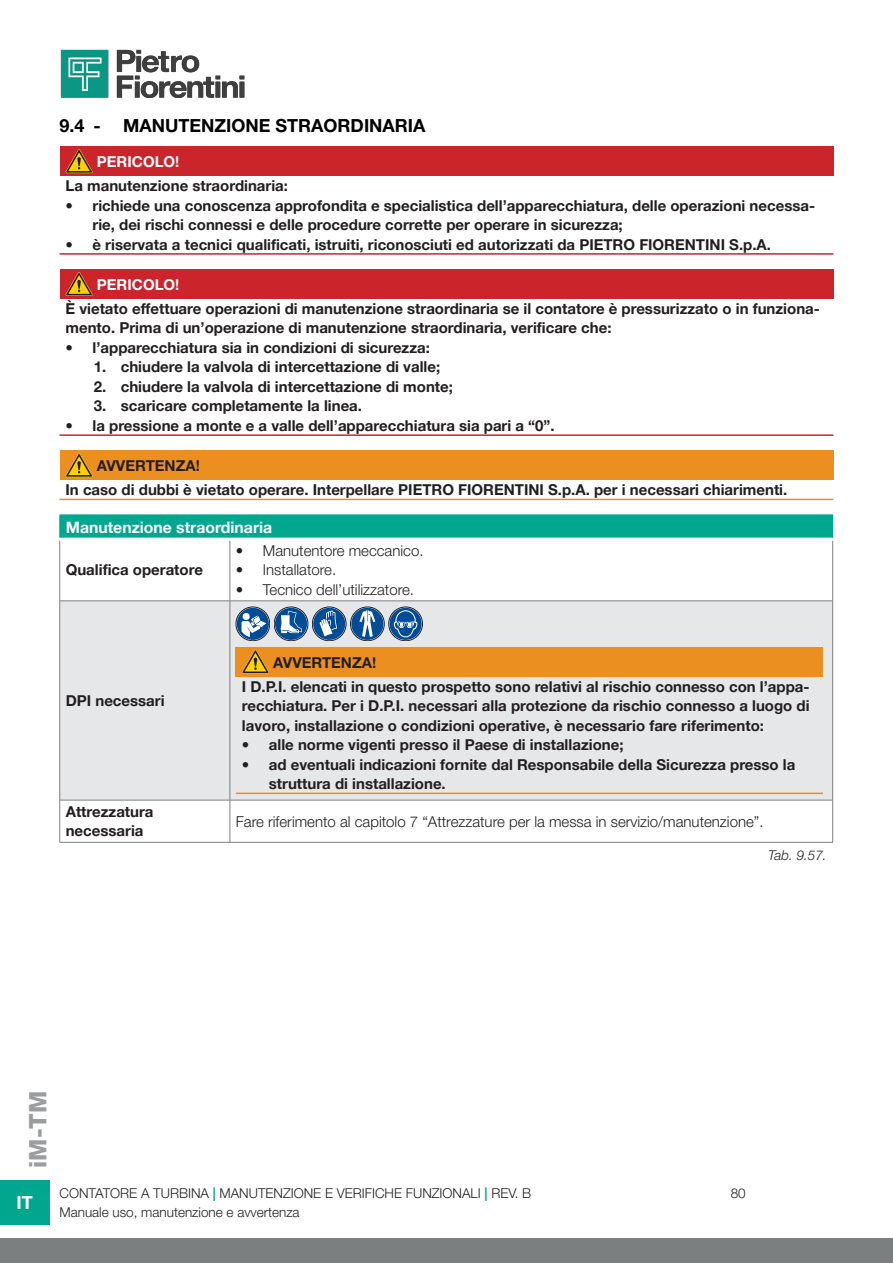
<style>
.page{position:relative;width:893px;height:1263px;background:#fff}
.page>*{position:absolute;margin:0;border:0;box-sizing:border-box;transform-origin:0 0}
.t1{font:800 24px "Helvetica Neue LT Pro";color:#9b9d9e}
.t2{font:700 18px "Helvetica Neue LT Pro";color:#000}
.t3{font:700 18px "Helvetica Neue LT Pro";color:#fff}
.Helvetica_Neue_LT_Pro_75_Bold_10_5_Sx_Bi{font:700 15.75px "Helvetica Neue LT Pro";color:#fff}
.Helvetica_Neue_LT_Pro_75_Bold_10_Sx_Nero{font:700 15px/19.5px "Helvetica Neue LT Pro";color:#231f20}
.Corpo_Testo_Helvetica_Neue_LT_Pro_45_Lig{font:300 15px "Helvetica Neue LT Pro";color:#231f20}
.Helvetica_Neue_LT_Pro_75_Bold_10_Sx_AVVE{font:700 15px "Helvetica Neue LT Pro";color:#231f20}
.Helvetica_Neue_LT_Pro_75_Bold_10_Sx_PERI{font:700 15px "Helvetica Neue LT Pro";color:#fff}
.t4{font:300 13.5px "Helvetica Neue LT Pro";color:#231f20}
.t5{font:italic 300 13.5px "Helvetica Neue LT Pro";color:#231f20}
.s1{font-weight:700;color:#00a78f}
</style>
<div class="page">
<img style="left:60px;top:49px;width:185px;height:49px">
<div style="left:0;top:1238px;width:893px;height:25px;background:#7c7f80"></div>
<div style="left:0;top:1180px;width:50px;height:45px;background:#00a78f"></div>
<div style="left:60px;top:146px;width:773px;height:30px;background:#cb242b"></div>
<hr style="left:60px;top:253px;width:773px;height:2px;background:#cb242b">
<svg style="left:66px;top:149px;width:27px;height:24px"></svg>
<div style="left:60px;top:269px;width:773px;height:30px;background:#cb242b"></div>
<hr style="left:60px;top:434px;width:773px;height:2px;background:#cb242b">
<svg style="left:66px;top:272px;width:27px;height:24px"></svg>
<div style="left:60px;top:450px;width:773px;height:30px;background:#ec8f21"></div>
<hr style="left:60px;top:499px;width:773px;height:1px;background:#ec8f21">
<svg style="left:66px;top:453px;width:27px;height:24px"></svg>
<div style="left:60px;top:515px;width:773px;height:24px;background:#00a78f"></div>
<svg style="left:60px;top:541px;width:772px;height:60px"></svg>
<div style="left:60px;top:602px;width:772px;height:198px;background:#e6e7e9"></div>
<svg style="left:60px;top:801px;width:772px;height:41px"></svg>
<hr style="left:59px;top:541px;width:1px;height:60px;background:#7c7f80">
<hr style="left:230px;top:541px;width:1px;height:60px;background:#7c7f80">
<hr style="left:832px;top:541px;width:1px;height:60px;background:#7c7f80">
<hr style="left:60px;top:601px;width:170px;height:1px;background:#7c7f80">
<hr style="left:59px;top:601px;width:1px;height:199px;background:#7c7f80">
<hr style="left:230px;top:601px;width:603px;height:1px;background:#7c7f80">
<hr style="left:230px;top:601px;width:1px;height:199px;background:#7c7f80">
<hr style="left:832px;top:601px;width:1px;height:199px;background:#7c7f80">
<hr style="left:60px;top:538px;width:170px;height:3px;background:#fff">
<hr style="left:230px;top:538px;width:603px;height:3px;background:#fff">
<svg style="left:59px;top:515px;width:1px;height:23px"></svg>
<hr style="left:60px;top:800px;width:170px;height:1px;background:#7c7f80">
<hr style="left:59px;top:800px;width:1px;height:42px;background:#7c7f80">
<hr style="left:230px;top:800px;width:603px;height:1px;background:#7c7f80">
<hr style="left:230px;top:800px;width:1px;height:42px;background:#7c7f80">
<hr style="left:832px;top:800px;width:1px;height:42px;background:#7c7f80">
<hr style="left:60px;top:842px;width:170px;height:1px;background:#7c7f80">
<hr style="left:230px;top:842px;width:603px;height:1px;background:#7c7f80">
<svg style="left:236px;top:607px;width:34px;height:34px"></svg>
<div style="left:236px;top:607px;width:34px;height:34px;border:1px solid #231f20;border-radius:50%"></div>
<div style="left:237px;top:608px;width:32px;height:32px;background:#004c97;border-radius:50%"></div>
<svg style="left:241px;top:616px;width:25px;height:21px"></svg>
<div style="left:243px;top:613px;width:7px;height:7px;background:#fff;border-radius:50%"></div>
<svg style="left:274px;top:607px;width:34px;height:34px"></svg>
<div style="left:274px;top:607px;width:34px;height:34px;border:1px solid #231f20;border-radius:50%"></div>
<div style="left:275px;top:608px;width:32px;height:32px;background:#004c97;border-radius:50%"></div>
<svg style="left:281px;top:611px;width:21px;height:22px"></svg>
<svg style="left:312px;top:607px;width:34px;height:34px"></svg>
<div style="left:312px;top:607px;width:34px;height:34px;border:1px solid #231f20;border-radius:50%"></div>
<div style="left:313px;top:608px;width:32px;height:32px;background:#004c97;border-radius:50%"></div>
<svg style="left:319px;top:610px;width:18px;height:26px"></svg>
<svg style="left:351px;top:607px;width:33px;height:34px"></svg>
<div style="left:350px;top:607px;width:34px;height:34px;border:1px solid #231f20;border-radius:50%"></div>
<div style="left:351px;top:608px;width:32px;height:32px;background:#004c97;border-radius:50%"></div>
<svg style="left:359px;top:610px;width:16px;height:27px"></svg>
<svg style="left:389px;top:607px;width:33px;height:34px"></svg>
<div style="left:389px;top:607px;width:33px;height:34px;border:1px solid #231f20;border-radius:50%"></div>
<svg style="left:390px;top:608px;width:32px;height:32px"></svg>
<svg style="left:394px;top:610px;width:23px;height:27px"></svg>
<div style="left:236px;top:647px;width:587px;height:30px;background:#ec8f21"></div>
<hr style="left:236px;top:793px;width:587px;height:1px;background:#ec8f21">
<svg style="left:242px;top:650px;width:27px;height:24px"></svg>
<p class="t2" style="left:60px;top:114px;width:368px">9.4 - MANUTENZIONE STRAORDINARIA</p>
<p class="Helvetica_Neue_LT_Pro_75_Bold_10_Sx_PERI" style="left:97px;top:153px;width:84px">PERICOLO!</p>
<p class="Helvetica_Neue_LT_Pro_75_Bold_10_Sx_Nero" style="left:66px;top:176px;width:224px">La manutenzione straordinaria:</p>
<p class="Helvetica_Neue_LT_Pro_75_Bold_10_Sx_Nero" style="left:93px;top:195px;width:724px;text-indent:-27px">• richiede una conoscenza approfondita e specialistica dell’apparecchiatura, delle operazioni necessa&shy;rie, dei rischi connessi e delle procedure corrette per operare in sicurezza;</p>
<p class="Helvetica_Neue_LT_Pro_75_Bold_10_Sx_Nero" style="left:66px;top:234px;width:707px">• è riservata a tecnici qualificati, istruiti, riconosciuti ed autorizzati da PIETRO FIORENTINI S.p.A.</p>
<p class="Helvetica_Neue_LT_Pro_75_Bold_10_Sx_PERI" style="left:97px;top:275px;width:84px">PERICOLO!</p>
<p class="Helvetica_Neue_LT_Pro_75_Bold_10_Sx_Nero" style="left:66px;top:298px;width:756px">È vietato effettuare operazioni di manutenzione straordinaria se il contatore è pressurizzato o in funziona&shy;mento. Prima di un’operazione di manutenzione straordinaria, verificare che:</p>
<p class="Helvetica_Neue_LT_Pro_75_Bold_10_Sx_Nero" style="left:66px;top:337px;width:366px">• l’apparecchiatura sia in condizioni di sicurezza:</p>
<p class="Helvetica_Neue_LT_Pro_75_Bold_10_Sx_Nero" style="left:94px;top:357px;width:348px">1. chiudere la valvola di intercettazione di valle;</p>
<p class="Helvetica_Neue_LT_Pro_75_Bold_10_Sx_Nero" style="left:94px;top:376px;width:361px">2. chiudere la valvola di intercettazione di monte;</p>
<p class="Helvetica_Neue_LT_Pro_75_Bold_10_Sx_Nero" style="left:94px;top:396px;width:270px">3. scaricare completamente la linea.</p>
<p class="Helvetica_Neue_LT_Pro_75_Bold_10_Sx_Nero" style="left:66px;top:415px;width:491px">• la pressione a monte e a valle dell’apparecchiatura sia pari a “0”.</p>
<p class="Helvetica_Neue_LT_Pro_75_Bold_10_Sx_AVVE" style="left:97px;top:457px;width:104px">AVVERTENZA!</p>
<p class="Helvetica_Neue_LT_Pro_75_Bold_10_Sx_Nero" style="left:66px;top:480px;width:723px">In caso di dubbi è vietato operare. Interpellare PIETRO FIORENTINI S.p.A. per i necessari chiarimenti.</p>
<p class="Helvetica_Neue_LT_Pro_75_Bold_10_5_Sx_Bi" style="left:66px;top:517px;width:208px">Manutenzione straordinaria</p>
<p class="Helvetica_Neue_LT_Pro_75_Bold_10_Sx_Nero" style="left:66px;top:560px;width:139px">Qualifica operatore</p>
<p class="Corpo_Testo_Helvetica_Neue_LT_Pro_45_Lig" style="left:236px;top:541px;width:189px">• Manutentore meccanico.</p>
<p class="Corpo_Testo_Helvetica_Neue_LT_Pro_45_Lig" style="left:236px;top:561px;width:102px">• Installatore.</p>
<p class="Corpo_Testo_Helvetica_Neue_LT_Pro_45_Lig" style="left:236px;top:580px;width:180px">• Tecnico dell’utilizzatore.</p>
<p class="Helvetica_Neue_LT_Pro_75_Bold_10_Sx_Nero" style="left:66px;top:690px;width:100px">DPI necessari</p>
<p class="Helvetica_Neue_LT_Pro_75_Bold_10_Sx_Nero" style="left:66px;top:801px;width:89px">Attrezzatura</p>
<p class="Helvetica_Neue_LT_Pro_75_Bold_10_Sx_Nero" style="left:66px;top:821px;width:79px">necessaria</p>
<p class="Helvetica_Neue_LT_Pro_75_Bold_10_Sx_AVVE" style="left:273px;top:653px;width:104px">AVVERTENZA!</p>
<p class="Helvetica_Neue_LT_Pro_75_Bold_10_Sx_Nero" style="left:242px;top:676px;width:569px;text-align:justify">I D.P.I. elencati in questo prospetto sono relativi al rischio connesso con l’appa&shy;recchiatura. Per i D.P.I. necessari alla protezione da rischio connesso a luogo di lavoro, installazione o condizioni operative, è necessario fare riferimento:</p>
<p class="Helvetica_Neue_LT_Pro_75_Bold_10_Sx_Nero" style="left:242px;top:735px;width:383px">• alle norme vigenti presso il Paese di installazione;</p>
<p class="Helvetica_Neue_LT_Pro_75_Bold_10_Sx_Nero" style="left:269px;top:754px;width:528px;text-indent:-27px">• ad eventuali indicazioni fornite dal Responsabile della Sicurezza presso la struttura di installazione.</p>
<p class="Corpo_Testo_Helvetica_Neue_LT_Pro_45_Lig" style="left:236px;top:812px;width:529px">Fare riferimento al capitolo 7 “Attrezzature per la messa in servizio/manutenzione”.</p>
<p class="t5" style="left:768px;top:847px;width:60px">Tab. 9.57.</p>
<h1 class="t1" style="left:24px;top:1168px;width:78px;rotate:-90deg">iM-TM</h1>
<p class="t3" style="left:17px;top:1191px;width:18px">IT</p>
<p class="t4" style="left:60px;top:1185px;width:473px">CONTATORE A TURBINA <span class="s1">|</span> MANUTENZIONE E VERIFICHE FUNZIONALI <span class="s1">|</span> REV. B</p>
<p class="t4" style="left:60px;top:1204px;width:242px">Manuale uso, manutenzione e avvertenza</p>
<p class="t4" style="left:731px;top:1185px;width:17px">80</p>
</div>
